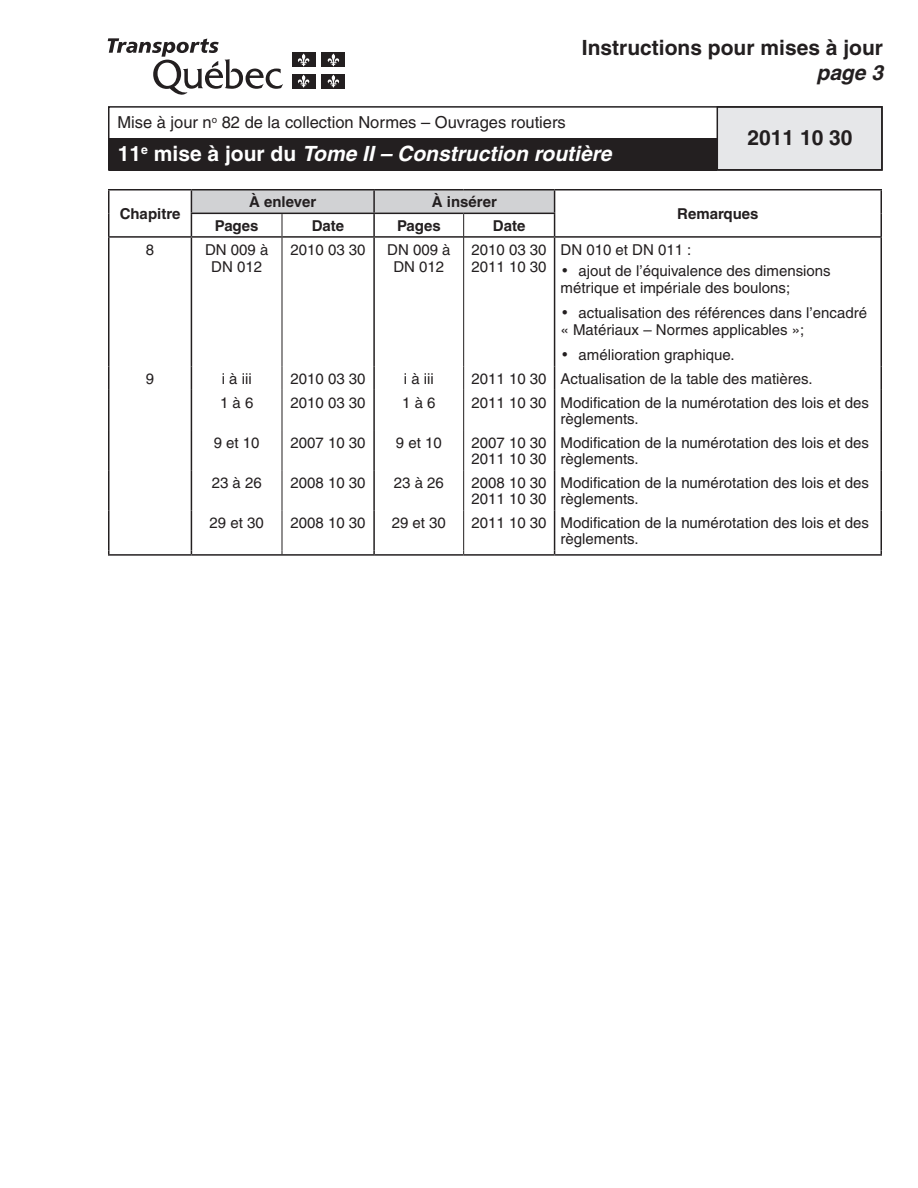
<style>
.page{position:relative;width:918px;height:1188px;background:#fff}
.page>*{position:absolute;margin:0;border:0;box-sizing:border-box;transform-origin:0 0}
.t1{font:italic 700 21px "Helvetica";color:#fff}
.t2{font:700 21px "Helvetica";color:#231f20}
.t3{font:italic 700 21px "Helvetica";color:#231f20}
.t4{font:16.5px "Helvetica";color:#231f20}
.t5{font:15px/16.5px "Helvetica";color:#231f20}
.t6{font:700 15px "Helvetica";color:#231f20}
.s1{font-style:normal}
.s2{font-family:"Eras IT Cby BT";font-weight:500}
</style>
<div class="page">
<div style="left:717px;top:107px;width:165px;height:63px;background:#e6e7e9"></div>
<div style="left:109px;top:138px;width:608px;height:33px;background:#231f20"></div>
<div style="left:108px;top:106px;width:775px;height:65px;border:2px solid #231f20"></div>
<svg style="left:108px;top:38px;width:175px;height:57px"></svg>
<div style="left:292px;top:53px;width:23px;height:14px;background:#231f20"></div>
<svg style="left:297px;top:53px;width:13px;height:13px"></svg>
<div style="left:322px;top:53px;width:23px;height:14px;background:#231f20"></div>
<svg style="left:327px;top:53px;width:13px;height:13px"></svg>
<div style="left:292px;top:74px;width:23px;height:14px;background:#231f20"></div>
<svg style="left:297px;top:75px;width:13px;height:13px"></svg>
<div style="left:322px;top:74px;width:23px;height:14px;background:#231f20"></div>
<svg style="left:327px;top:75px;width:13px;height:13px"></svg>
<hr style="left:108px;top:189px;width:83px;height:1px;background:#231f20">
<hr style="left:108px;top:190px;width:2px;height:23px;background:#231f20">
<hr style="left:191px;top:189px;width:91px;height:1px;background:#231f20">
<hr style="left:282px;top:189px;width:92px;height:1px;background:#231f20">
<hr style="left:374px;top:189px;width:90px;height:1px;background:#231f20">
<hr style="left:464px;top:189px;width:91px;height:1px;background:#231f20">
<hr style="left:555px;top:189px;width:327px;height:1px;background:#231f20">
<hr style="left:880px;top:190px;width:2px;height:23px;background:#231f20">
<hr style="left:108px;top:213px;width:2px;height:23px;background:#231f20">
<hr style="left:880px;top:213px;width:2px;height:23px;background:#231f20">
<hr style="left:108px;top:236px;width:83px;height:2px;background:#231f20">
<hr style="left:108px;top:238px;width:2px;height:128px;background:#231f20">
<hr style="left:191px;top:236px;width:91px;height:2px;background:#231f20">
<hr style="left:191px;top:238px;width:1px;height:128px;background:#231f20">
<hr style="left:282px;top:236px;width:92px;height:2px;background:#231f20">
<hr style="left:374px;top:236px;width:89px;height:2px;background:#231f20">
<hr style="left:373px;top:238px;width:2px;height:128px;background:#231f20">
<hr style="left:464px;top:236px;width:91px;height:2px;background:#231f20">
<hr style="left:555px;top:236px;width:327px;height:2px;background:#231f20">
<hr style="left:554px;top:238px;width:1px;height:128px;background:#231f20">
<hr style="left:880px;top:238px;width:2px;height:128px;background:#231f20">
<hr style="left:108px;top:366px;width:2px;height:24px;background:#231f20">
<svg style="left:191px;top:366px;width:1px;height:24px"></svg>
<hr style="left:373px;top:366px;width:2px;height:24px;background:#231f20">
<svg style="left:554px;top:366px;width:1px;height:24px"></svg>
<hr style="left:880px;top:366px;width:2px;height:24px;background:#231f20">
<hr style="left:108px;top:390px;width:2px;height:40px;background:#231f20">
<hr style="left:191px;top:390px;width:1px;height:40px;background:#231f20">
<hr style="left:373px;top:390px;width:2px;height:40px;background:#231f20">
<hr style="left:554px;top:390px;width:1px;height:40px;background:#231f20">
<hr style="left:880px;top:390px;width:2px;height:40px;background:#231f20">
<hr style="left:108px;top:430px;width:2px;height:40px;background:#231f20">
<hr style="left:191px;top:430px;width:1px;height:40px;background:#231f20">
<hr style="left:373px;top:430px;width:2px;height:40px;background:#231f20">
<hr style="left:554px;top:430px;width:1px;height:40px;background:#231f20">
<hr style="left:880px;top:430px;width:2px;height:40px;background:#231f20">
<hr style="left:108px;top:470px;width:2px;height:40px;background:#231f20">
<hr style="left:191px;top:470px;width:1px;height:40px;background:#231f20">
<hr style="left:373px;top:470px;width:2px;height:40px;background:#231f20">
<hr style="left:554px;top:470px;width:1px;height:40px;background:#231f20">
<hr style="left:880px;top:470px;width:2px;height:40px;background:#231f20">
<hr style="left:108px;top:510px;width:2px;height:40px;background:#231f20">
<hr style="left:191px;top:510px;width:1px;height:40px;background:#231f20">
<hr style="left:373px;top:510px;width:2px;height:40px;background:#231f20">
<hr style="left:554px;top:510px;width:1px;height:40px;background:#231f20">
<hr style="left:880px;top:510px;width:2px;height:40px;background:#231f20">
<hr style="left:108px;top:554px;width:83px;height:2px;background:#231f20">
<hr style="left:191px;top:554px;width:91px;height:2px;background:#231f20">
<hr style="left:282px;top:554px;width:92px;height:2px;background:#231f20">
<hr style="left:374px;top:554px;width:90px;height:2px;background:#231f20">
<hr style="left:464px;top:554px;width:91px;height:2px;background:#231f20">
<hr style="left:555px;top:554px;width:327px;height:2px;background:#231f20">
<svg style="left:191px;top:190px;width:364px;height:47px"></svg>
<hr style="left:282px;top:237px;width:1px;height:129px;background:#231f20">
<svg style="left:282px;top:366px;width:1px;height:24px"></svg>
<hr style="left:282px;top:390px;width:1px;height:40px;background:#231f20">
<hr style="left:282px;top:430px;width:1px;height:40px;background:#231f20">
<hr style="left:282px;top:470px;width:1px;height:40px;background:#231f20">
<hr style="left:282px;top:510px;width:1px;height:40px;background:#231f20">
<hr style="left:463px;top:237px;width:1px;height:129px;background:#231f20">
<svg style="left:463px;top:366px;width:1px;height:24px"></svg>
<hr style="left:463px;top:390px;width:1px;height:40px;background:#231f20">
<hr style="left:463px;top:430px;width:1px;height:40px;background:#231f20">
<hr style="left:463px;top:470px;width:1px;height:40px;background:#231f20">
<hr style="left:463px;top:510px;width:1px;height:40px;background:#231f20">
<h1 class="t2" style="left:582px;top:35px;width:303px">Instructions pour mises à jour</h1>
<h1 class="t3" style="left:817px;top:60px;width:68px">page 3</h1>
<p class="t4" style="left:117px;top:113px;width:450px">Mise à jour n<sup>o</sup> 82 de la collection Normes – Ouvrages routiers</p>
<h1 class="t1" style="left:118px;top:141px;width:495px"><span class="s1">11</span><sup>e</sup> <span class="s1">mise à jour du</span> Tome II – Construction routière</h1>
<p class="t6" style="left:120px;top:205px;width:62px">Chapitre</p>
<p class="t6" style="left:249px;top:193px;width:69px">À enlever</p>
<p class="t6" style="left:432px;top:193px;width:67px">À insérer</p>
<p class="t6" style="left:215px;top:216px;width:45px">Pages</p>
<p class="t6" style="left:312px;top:216px;width:34px">Date</p>
<p class="t6" style="left:397px;top:216px;width:45px">Pages</p>
<p class="t6" style="left:493px;top:216px;width:34px">Date</p>
<h1 class="t2" style="left:748px;top:125px;width:107px">2011 10 30</h1>
<p class="t6" style="left:677px;top:205px;width:83px">Remarques</p>
<p class="t5" style="left:146px;top:242px;width:10px">8</p>
<p class="t5" style="left:205px;top:242px;width:65px;text-align:center">DN 009 à<br>DN 012</p>
<p class="t5" style="left:291px;top:242px;width:77px">2010 03 30</p>
<p class="t5" style="left:387px;top:242px;width:65px;text-align:center">DN 009 à<br>DN 012</p>
<p class="t5" style="left:472px;top:242px;width:77px">2010 03 30<br>2011 10 30</p>
<p class="t5" style="left:561px;top:242px;width:132px">DN 010 et DN 011 :</p>
<p class="t5" style="left:561px;top:263px;width:272px"><span class="s2">•</span> ajout de l’équivalence des dimensions métrique et impériale des boulons;</p>
<p class="t5" style="left:561px;top:305px;width:308px"><span class="s2">•</span> actualisation des références dans l’encadré « Matériaux – Normes applicables »;</p>
<p class="t5" style="left:561px;top:347px;width:176px"><span class="s2">•</span> amélioration graphique.</p>
<p class="t5" style="left:146px;top:370px;width:10px">9</p>
<p class="t5" style="left:222px;top:370px;width:31px">i à iii</p>
<p class="t5" style="left:291px;top:370px;width:77px">2010 03 30</p>
<p class="t5" style="left:404px;top:370px;width:31px">i à iii</p>
<p class="t5" style="left:472px;top:370px;width:343px">2011 10 30 Actualisation de la table des matières.</p>
<p class="t5" style="left:220px;top:394px;width:35px">1 à 6</p>
<p class="t5" style="left:291px;top:394px;width:77px">2010 03 30</p>
<p class="t5" style="left:402px;top:394px;width:35px">1 à 6</p>
<p class="t5" style="left:561px;top:394px;width:310px;text-indent:-89px">2011 10 30 Modification de la numérotation des lois et des règlements.</p>
<p class="t5" style="left:214px;top:434px;width:47px">9 et 10</p>
<p class="t5" style="left:291px;top:434px;width:77px">2007 10 30</p>
<p class="t5" style="left:396px;top:434px;width:47px">9 et 10</p>
<p class="t5" style="left:472px;top:434px;width:77px">2007 10 30<br>2011 10 30</p>
<p class="t5" style="left:561px;top:434px;width:310px">Modification de la numérotation des lois et des règlements.</p>
<p class="t5" style="left:212px;top:474px;width:52px">23 à 26</p>
<p class="t5" style="left:291px;top:474px;width:77px">2008 10 30</p>
<p class="t5" style="left:394px;top:474px;width:52px">23 à 26</p>
<p class="t5" style="left:472px;top:474px;width:77px">2008 10 30<br>2011 10 30</p>
<p class="t5" style="left:561px;top:474px;width:310px">Modification de la numérotation des lois et des règlements.</p>
<p class="t5" style="left:210px;top:514px;width:56px">29 et 30</p>
<p class="t5" style="left:291px;top:514px;width:77px">2008 10 30</p>
<p class="t5" style="left:392px;top:514px;width:56px">29 et 30</p>
<p class="t5" style="left:561px;top:514px;width:310px;text-indent:-89px">2011 10 30 Modification de la numérotation des lois et des règlements.</p>
</div>
